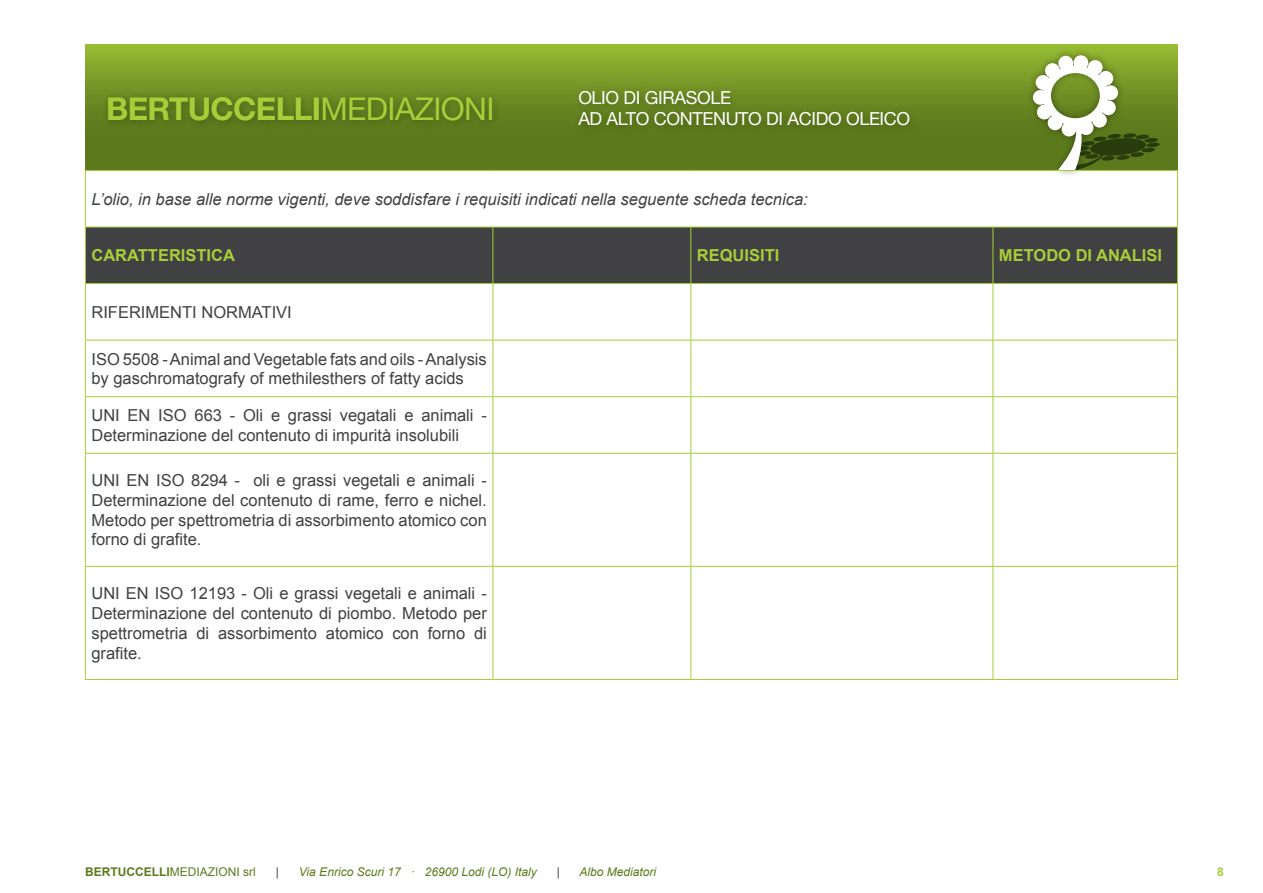
<style>
.page{position:relative;width:1263px;height:893px;background:#fff}
.page>*{position:absolute;margin:0;border:0;box-sizing:border-box;transform-origin:0 0}
.t1{font:700 31.5px "Helvetica Neue";letter-spacing:-.02em;color:#a6ce39}
.t2{font:18px/21.6px "Helvetica Neue";letter-spacing:-.02em;color:#fff}
.t3{font:16.5px/19.8px "Arial";color:#414042}
.t4{font:italic 16.5px "Arial";color:#414042}
.t5{font:700 16.5px "Arial";color:#a6ce39}
.t6{font:italic 12px "Arial";color:#5c7a1c}
.t7{font:12px "Arial";color:#5c7a1c}
.t8{font:italic 12px "Arial";color:#414042}
.t9{font:700 12px "Arial";color:#a6ce39}
.s1{font-weight:400}
.s2{font-weight:700}
</style>
<div class="page">
<div style="left:85px;top:45px;width:1093px;height:125px;background:linear-gradient(to bottom,#8cb030,#4f6b17)"></div>
<div style="left:102px;top:90px;width:400px;height:40px;background:#000;opacity:.3"></div>
<div style="left:573px;top:84px;width:345px;height:51px;background:#000;opacity:.3"></div>
<div style="left:1025px;top:48px;width:101px;height:130px;background:#000;opacity:.4"></div>
<svg style="left:1033px;top:55px;width:127px;height:115px"></svg>
<div style="left:86px;top:228px;width:1091px;height:55px;background:#414042"></div>
<hr style="left:85px;top:170px;width:408px;height:1px;background:#a6ce39">
<hr style="left:85px;top:171px;width:1px;height:56px;background:#a6ce39">
<hr style="left:493px;top:170px;width:198px;height:1px;background:#a6ce39">
<hr style="left:691px;top:170px;width:302px;height:1px;background:#a6ce39">
<hr style="left:993px;top:170px;width:185px;height:1px;background:#a6ce39">
<hr style="left:1177px;top:171px;width:1px;height:56px;background:#a6ce39">
<hr style="left:85px;top:227px;width:408px;height:1px;background:#a6ce39">
<hr style="left:85px;top:227px;width:1px;height:56px;background:#a6ce39">
<hr style="left:493px;top:227px;width:198px;height:1px;background:#a6ce39">
<hr style="left:492px;top:227px;width:1px;height:56px;background:#a6ce39">
<hr style="left:691px;top:227px;width:302px;height:1px;background:#a6ce39">
<hr style="left:690px;top:227px;width:1px;height:56px;background:#a6ce39">
<hr style="left:993px;top:227px;width:185px;height:1px;background:#a6ce39">
<hr style="left:992px;top:227px;width:1px;height:56px;background:#a6ce39">
<hr style="left:1177px;top:227px;width:1px;height:56px;background:#a6ce39">
<hr style="left:85px;top:283px;width:408px;height:1px;background:#a6ce39">
<hr style="left:85px;top:284px;width:1px;height:56px;background:#a6ce39">
<hr style="left:493px;top:283px;width:198px;height:1px;background:#a6ce39">
<hr style="left:492px;top:284px;width:1px;height:56px;background:#a6ce39">
<hr style="left:691px;top:283px;width:302px;height:1px;background:#a6ce39">
<hr style="left:690px;top:284px;width:1px;height:56px;background:#a6ce39">
<hr style="left:993px;top:283px;width:185px;height:1px;background:#a6ce39">
<hr style="left:992px;top:284px;width:1px;height:56px;background:#a6ce39">
<hr style="left:1177px;top:284px;width:1px;height:56px;background:#a6ce39">
<hr style="left:85px;top:340px;width:408px;height:1px;background:#a6ce39">
<hr style="left:85px;top:340px;width:1px;height:56px;background:#a6ce39">
<hr style="left:493px;top:340px;width:198px;height:1px;background:#a6ce39">
<hr style="left:492px;top:340px;width:1px;height:56px;background:#a6ce39">
<hr style="left:691px;top:340px;width:302px;height:1px;background:#a6ce39">
<hr style="left:690px;top:340px;width:1px;height:56px;background:#a6ce39">
<hr style="left:993px;top:340px;width:185px;height:1px;background:#a6ce39">
<hr style="left:992px;top:340px;width:1px;height:56px;background:#a6ce39">
<hr style="left:1177px;top:340px;width:1px;height:56px;background:#a6ce39">
<hr style="left:85px;top:396px;width:408px;height:1px;background:#a6ce39">
<hr style="left:85px;top:397px;width:1px;height:56px;background:#a6ce39">
<hr style="left:493px;top:396px;width:198px;height:1px;background:#a6ce39">
<hr style="left:492px;top:397px;width:1px;height:56px;background:#a6ce39">
<hr style="left:691px;top:396px;width:302px;height:1px;background:#a6ce39">
<hr style="left:690px;top:397px;width:1px;height:56px;background:#a6ce39">
<hr style="left:993px;top:396px;width:185px;height:1px;background:#a6ce39">
<hr style="left:992px;top:397px;width:1px;height:56px;background:#a6ce39">
<hr style="left:1177px;top:397px;width:1px;height:56px;background:#a6ce39">
<hr style="left:85px;top:453px;width:408px;height:1px;background:#a6ce39">
<hr style="left:85px;top:454px;width:1px;height:112px;background:#a6ce39">
<hr style="left:493px;top:453px;width:198px;height:1px;background:#a6ce39">
<hr style="left:492px;top:454px;width:1px;height:112px;background:#a6ce39">
<hr style="left:691px;top:453px;width:302px;height:1px;background:#a6ce39">
<hr style="left:690px;top:454px;width:1px;height:112px;background:#a6ce39">
<hr style="left:993px;top:453px;width:185px;height:1px;background:#a6ce39">
<hr style="left:992px;top:454px;width:1px;height:112px;background:#a6ce39">
<hr style="left:1177px;top:454px;width:1px;height:112px;background:#a6ce39">
<hr style="left:85px;top:566px;width:408px;height:1px;background:#a6ce39">
<hr style="left:85px;top:567px;width:1px;height:112px;background:#a6ce39">
<hr style="left:493px;top:566px;width:198px;height:1px;background:#a6ce39">
<hr style="left:492px;top:567px;width:1px;height:112px;background:#a6ce39">
<hr style="left:691px;top:566px;width:302px;height:1px;background:#a6ce39">
<hr style="left:690px;top:567px;width:1px;height:112px;background:#a6ce39">
<hr style="left:993px;top:566px;width:185px;height:1px;background:#a6ce39">
<hr style="left:992px;top:567px;width:1px;height:112px;background:#a6ce39">
<hr style="left:1177px;top:567px;width:1px;height:112px;background:#a6ce39">
<hr style="left:85px;top:679px;width:408px;height:1px;background:#a6ce39">
<hr style="left:493px;top:679px;width:198px;height:1px;background:#a6ce39">
<hr style="left:691px;top:679px;width:302px;height:1px;background:#a6ce39">
<hr style="left:993px;top:679px;width:185px;height:1px;background:#a6ce39">
<h1 class="t1" style="left:106px;top:89px;width:390px">BERTUCCELLI<span class="s1">MEDIAZIONI</span></h1>
<p class="t2" style="left:578px;top:86px;width:333px">OLIO DI GIRASOLE<br>AD ALTO CONTENUTO DI ACIDO OLEICO</p>
<p class="t4" style="left:91px;top:188px;width:718px">L’olio, in base alle norme vigenti, deve soddisfare i requisiti indicati nella seguente scheda tecnica:</p>
<p class="t5" style="left:91px;top:245px;width:145px">CARATTERISTICA</p>
<p class="t5" style="left:697px;top:245px;width:84px">REQUISITI</p>
<p class="t5" style="left:999px;top:245px;width:165px">METODO DI ANALISI</p>
<p class="t3" style="left:91px;top:302px;width:202px">RIFERIMENTI NORMATIVI</p>
<p class="t3" style="left:91px;top:349px;width:397px">ISO 5508 - Animal and Vegetable fats and oils - Analysis by gaschromatografy of methilesthers of fatty acids</p>
<p class="t3" style="left:91px;top:405px;width:397px">UNI EN ISO 663 - Oli e grassi vegatali e animali -<br>Determinazione del contenuto di impurità insolubili</p>
<p class="t3" style="left:91px;top:471px;width:397px;text-align:justify">UNI EN ISO 8294 - oli e grassi vegetali e animali - Determinazione del contenuto di rame, ferro e nichel.<br>Metodo per spettrometria di assorbimento atomico con forno di grafite.</p>
<p class="t3" style="left:91px;top:584px;width:397px;text-align:justify">UNI EN ISO 12193 - Oli e grassi vegetali e animali - Determinazione del contenuto di piombo. Metodo per spettrometria di assorbimento atomico con forno di grafite.</p>
<p class="t7" style="left:85px;top:864px;width:172px"><span class="s2">BERTUCCELLI</span>MEDIAZIONI srl</p>
<p class="t8" style="left:276px;top:864px;width:5px">|</p>
<p class="t6" style="left:299px;top:864px;width:239px">Via Enrico Scuri 17 · 26900 Lodi (LO) Italy</p>
<p class="t8" style="left:557px;top:864px;width:5px">|</p>
<p class="t6" style="left:579px;top:864px;width:78px">Albo Mediatori</p>
<p class="t9" style="left:1217px;top:864px;width:8px">8</p>
</div>
